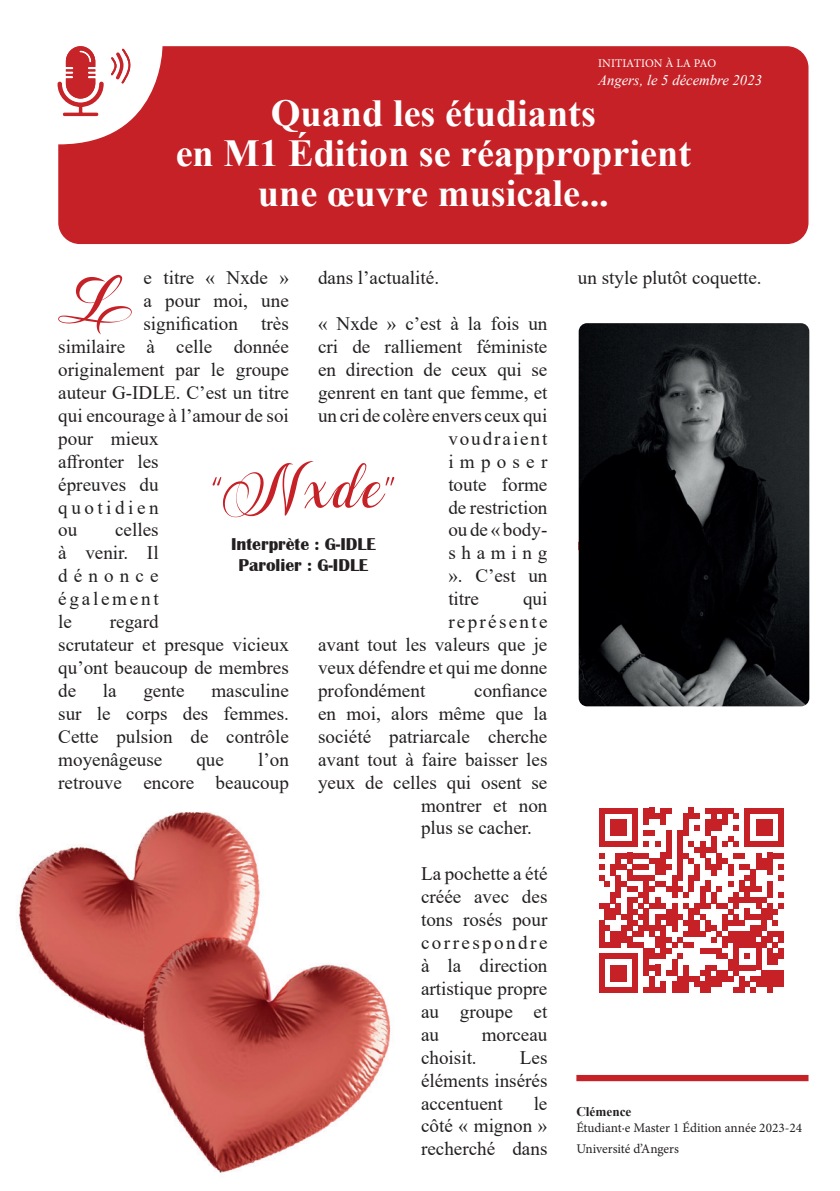
<style>
.page{position:relative;width:840px;height:1191px;background:#fff}
.page>*{position:absolute;margin:0;border:0;box-sizing:border-box;transform-origin:0 0}
.t1{font:80.8px "Widie Gusti";color:#c62126}
.t2{font:79.4px "Widie Gusti";color:#c62126}
.t3{font:700 38.2px/39.6px "Times New Roman";color:#fff;text-align:center}
.t4{font:19px/23px "Times New Roman";color:#231f20;text-align:justify}
.t5{font:19px "Times New Roman";letter-spacing:.1em;color:#231f20}
.t6{font:19px "Times New Roman";letter-spacing:.12em;color:#231f20}
.t7{font:19px "Times New Roman";letter-spacing:.185em;color:#231f20}
.t8{font:19px "Times New Roman";letter-spacing:.325em;color:#231f20}
.t9{font:19px "Times New Roman";letter-spacing:.3em;color:#231f20}
.t10{font:700 17.6px/21.2px "Britannic";color:#231f20;text-align:center}
.t11{font:italic 14.6px "Times New Roman";color:#fff}
.t12{font:13.2px/21.2px "Minion Pro";letter-spacing:-.005em;color:#231f20}
.t13{font:700 13.2px "Times New Roman";color:#231f20}
.t14{font:11.8px "Minion Pro";letter-spacing:.005em;color:#fff}
</style>
<div class="page">
<div style="left:58px;top:46px;width:750px;height:199px;background:#c62126"></div>
<svg style="left:57px;top:46px;width:47px;height:71px"></svg>
<svg style="left:111px;top:49px;width:20px;height:34px"></svg>
<img style="left:18px;top:812px;width:373px;height:361px">
<img style="left:578px;top:323px;width:230px;height:383px">
<div style="left:598px;top:808px;width:6px;height:16px;background:#c62126"></div>
<div style="left:598px;top:824px;width:6px;height:23px;background:#c62126"></div>
<div style="left:609px;top:824px;width:6px;height:12px;background:#c62126"></div>
<div style="left:609px;top:864px;width:6px;height:11px;background:#c62126"></div>
<div style="left:615px;top:824px;width:6px;height:12px;background:#c62126"></div>
<svg style="left:610px;top:819px;width:16px;height:5px"></svg>
<div style="left:621px;top:824px;width:5px;height:12px;background:#c62126"></div>
<svg style="left:604px;top:808px;width:28px;height:5px"></svg>
<div style="left:626px;top:869px;width:6px;height:11px;background:#c62126"></div>
<div style="left:632px;top:808px;width:5px;height:16px;background:#c62126"></div>
<div style="left:632px;top:824px;width:5px;height:23px;background:#c62126"></div>
<div style="left:643px;top:808px;width:6px;height:16px;background:#c62126"></div>
<div style="left:649px;top:808px;width:5px;height:11px;background:#c62126"></div>
<div style="left:654px;top:858px;width:6px;height:17px;background:#c62126"></div>
<div style="left:660px;top:808px;width:5px;height:16px;background:#c62126"></div>
<div style="left:660px;top:852px;width:5px;height:23px;background:#c62126"></div>
<svg style="left:654px;top:808px;width:17px;height:11px"></svg>
<svg style="left:598px;top:830px;width:73px;height:39px"></svg>
<div style="left:677px;top:830px;width:5px;height:50px;background:#c62126"></div>
<div style="left:682px;top:813px;width:6px;height:11px;background:#c62126"></div>
<div style="left:682px;top:824px;width:6px;height:12px;background:#c62126"></div>
<div style="left:688px;top:808px;width:5px;height:11px;background:#c62126"></div>
<svg style="left:693px;top:813px;width:6px;height:17px"></svg>
<svg style="left:682px;top:841px;width:17px;height:23px"></svg>
<div style="left:693px;top:864px;width:6px;height:16px;background:#c62126"></div>
<div style="left:699px;top:841px;width:6px;height:17px;background:#c62126"></div>
<svg style="left:705px;top:808px;width:5px;height:5px"></svg>
<div style="left:705px;top:824px;width:5px;height:12px;background:#c62126"></div>
<svg style="left:705px;top:847px;width:5px;height:5px"></svg>
<div style="left:705px;top:858px;width:5px;height:11px;background:#c62126"></div>
<div style="left:710px;top:808px;width:6px;height:16px;background:#c62126"></div>
<div style="left:710px;top:836px;width:6px;height:16px;background:#c62126"></div>
<div style="left:710px;top:864px;width:6px;height:11px;background:#c62126"></div>
<svg style="left:716px;top:808px;width:5px;height:5px"></svg>
<svg style="left:705px;top:819px;width:16px;height:11px"></svg>
<div style="left:716px;top:852px;width:5px;height:17px;background:#c62126"></div>
<div style="left:721px;top:808px;width:6px;height:16px;background:#c62126"></div>
<div style="left:727px;top:864px;width:6px;height:11px;background:#c62126"></div>
<svg style="left:727px;top:808px;width:11px;height:22px"></svg>
<div style="left:744px;top:808px;width:5px;height:16px;background:#c62126"></div>
<div style="left:744px;top:824px;width:5px;height:23px;background:#c62126"></div>
<div style="left:749px;top:869px;width:6px;height:23px;background:#c62126"></div>
<div style="left:755px;top:824px;width:6px;height:12px;background:#c62126"></div>
<div style="left:761px;top:824px;width:5px;height:12px;background:#c62126"></div>
<svg style="left:756px;top:819px;width:16px;height:5px"></svg>
<div style="left:766px;top:824px;width:6px;height:12px;background:#c62126"></div>
<div style="left:766px;top:852px;width:6px;height:23px;background:#c62126"></div>
<svg style="left:749px;top:808px;width:28px;height:5px"></svg>
<div style="left:777px;top:808px;width:6px;height:16px;background:#c62126"></div>
<div style="left:777px;top:824px;width:6px;height:23px;background:#c62126"></div>
<svg style="left:721px;top:836px;width:62px;height:33px"></svg>
<svg style="left:599px;top:875px;width:184px;height:117px"></svg>
<div style="left:577px;top:1075px;width:230px;height:5px;background:#c62126"></div>
<div style="left:576px;top:1075px;width:232px;height:6px;border:1px solid #c62126"></div>
<p class="t14" style="left:597px;top:56px;width:120px">INITIATION À LA PAO</p>
<p class="t11" style="left:597px;top:70px;width:165px">Angers, le 5 décembre 2023</p>
<h3 class="t3" style="left:175px;top:92px;width:516px">Quand les étudiants<br>en M1 Édition se réapproprient une œuvre musicale...</h3>
<p class="t4" style="left:318px;top:266px;width:122px">dans l’actualité.</p>
<p class="t4" style="left:318px;top:312px;width:231px">« Nxde » c’est à la fois un</p>
<p class="t4" style="left:318px;top:335px;width:231px">cri de ralliement féministe</p>
<p class="t4" style="left:318px;top:357px;width:231px">en direction de ceux qui se</p>
<p class="t4" style="left:318px;top:380px;width:231px">genrent en tant que femme, et</p>
<p class="t4" style="left:318px;top:403px;width:231px">un cri de colère envers ceux qui</p>
<p class="t5" style="left:448px;top:425px;width:101px">voudraient</p>
<p class="t8" style="left:448px;top:448px;width:100px">imposer</p>
<p class="t4" style="left:448px;top:472px;width:101px">toute forme</p>
<p class="t4" style="left:448px;top:495px;width:101px">de restriction</p>
<p class="t4" style="left:448px;top:518px;width:101px">ou de « body-</p>
<p class="t9" style="left:448px;top:539px;width:101px">shaming</p>
<p class="t4" style="left:448px;top:564px;width:101px">». C’est un</p>
<p class="t4" style="left:448px;top:587px;width:32px">titre</p>
<p class="t4" style="left:522px;top:587px;width:26px">qui</p>
<p class="t6" style="left:448px;top:608px;width:101px">représente</p>
<p class="t4" style="left:318px;top:632px;width:231px">avant tout les valeurs que je</p>
<p class="t4" style="left:318px;top:655px;width:231px">veux défendre et qui me donne</p>
<p class="t4" style="left:318px;top:678px;width:109px">profondément</p>
<p class="t4" style="left:474px;top:678px;width:75px">confiance</p>
<p class="t4" style="left:318px;top:701px;width:231px">en moi, alors même que la</p>
<p class="t4" style="left:318px;top:724px;width:231px">société patriarcale cherche</p>
<p class="t4" style="left:318px;top:747px;width:231px">avant tout à faire baisser les</p>
<p class="t4" style="left:318px;top:770px;width:231px">yeux de celles qui osent se</p>
<p class="t4" style="left:421px;top:793px;width:128px">montrer et non</p>
<p class="t4" style="left:421px;top:816px;width:112px">plus se cacher.</p>
<p class="t4" style="left:421px;top:862px;width:128px">La pochette a été créée avec des tons rosés pour correspondre à la direction artistique propre au groupe et au</p>
<h1 class="t1" style="left:58px;top:265px;width:82px">L</h1>
<p class="t4" style="left:143px;top:266px;width:147px">e titre « Nxde »</p>
<p class="t4" style="left:143px;top:289px;width:147px">a pour moi, une</p>
<p class="t4" style="left:143px;top:312px;width:147px">signification très</p>
<p class="t4" style="left:58px;top:335px;width:232px">similaire à celle donnée</p>
<p class="t4" style="left:58px;top:357px;width:232px">originalement par le groupe</p>
<p class="t4" style="left:58px;top:380px;width:232px">auteur G-IDLE. C’est un titre</p>
<p class="t4" style="left:58px;top:403px;width:232px">qui encourage à l’amour de soi</p>
<p class="t4" style="left:58px;top:426px;width:102px">pour mieux</p>
<p class="t4" style="left:58px;top:449px;width:102px">affronter les</p>
<p class="t4" style="left:58px;top:472px;width:102px">épreuves du</p>
<p class="t7" style="left:58px;top:494px;width:102px">quotidien</p>
<p class="t4" style="left:58px;top:518px;width:21px">ou</p>
<h2 class="t2" style="left:211px;top:452px;width:186px">“Nxde”</h2>
<p class="t10" style="left:231px;top:534px;width:146px">Interprète : G-IDLE<br>Parolier : G-IDLE</p>
<p class="t4" style="left:58px;top:518px;width:102px;text-indent:57px">celles à venir. Il dénonce également le</p>
<p class="t4" style="left:58px;top:609px;width:232px;text-align:left;text-indent:52px">regard<br>scrutateur et presque vicieux qu’ont beaucoup de membres de</p>
<p class="t4" style="left:58px;top:678px;width:232px;text-indent:153px">masculine sur le corps des femmes.<br>Cette pulsion de contrôle moyenâgeuse</p>
<p class="t4" style="left:103px;top:678px;width:15px">la</p>
<p class="t4" style="left:143px;top:678px;width:43px">gente</p>
<p class="t4" style="left:58px;top:747px;width:232px;text-align:right">l’on<br>retrouve encore beaucoup</p>
<p class="t4" style="left:196px;top:747px;width:29px">que</p>
<p class="t4" style="left:481px;top:1022px;width:67px">morceau</p>
<p class="t4" style="left:421px;top:1045px;width:57px">choisit.</p>
<p class="t4" style="left:421px;top:1045px;width:128px;text-indent:99px">Les éléments insérés accentuent</p>
<p class="t4" style="left:421px;top:1091px;width:128px;text-indent:113px">le côté « mignon » recherché dans</p>
<p class="t4" style="left:577px;top:266px;width:185px">un style plutôt coquette.</p>
<p class="t13" style="left:576px;top:1101px;width:57px">Clémence</p>
<p class="t12" style="left:576px;top:1116px;width:227px">Étudiant·e Master 1 Édition année 2023-24<br>Université d’Angers</p>
</div>
